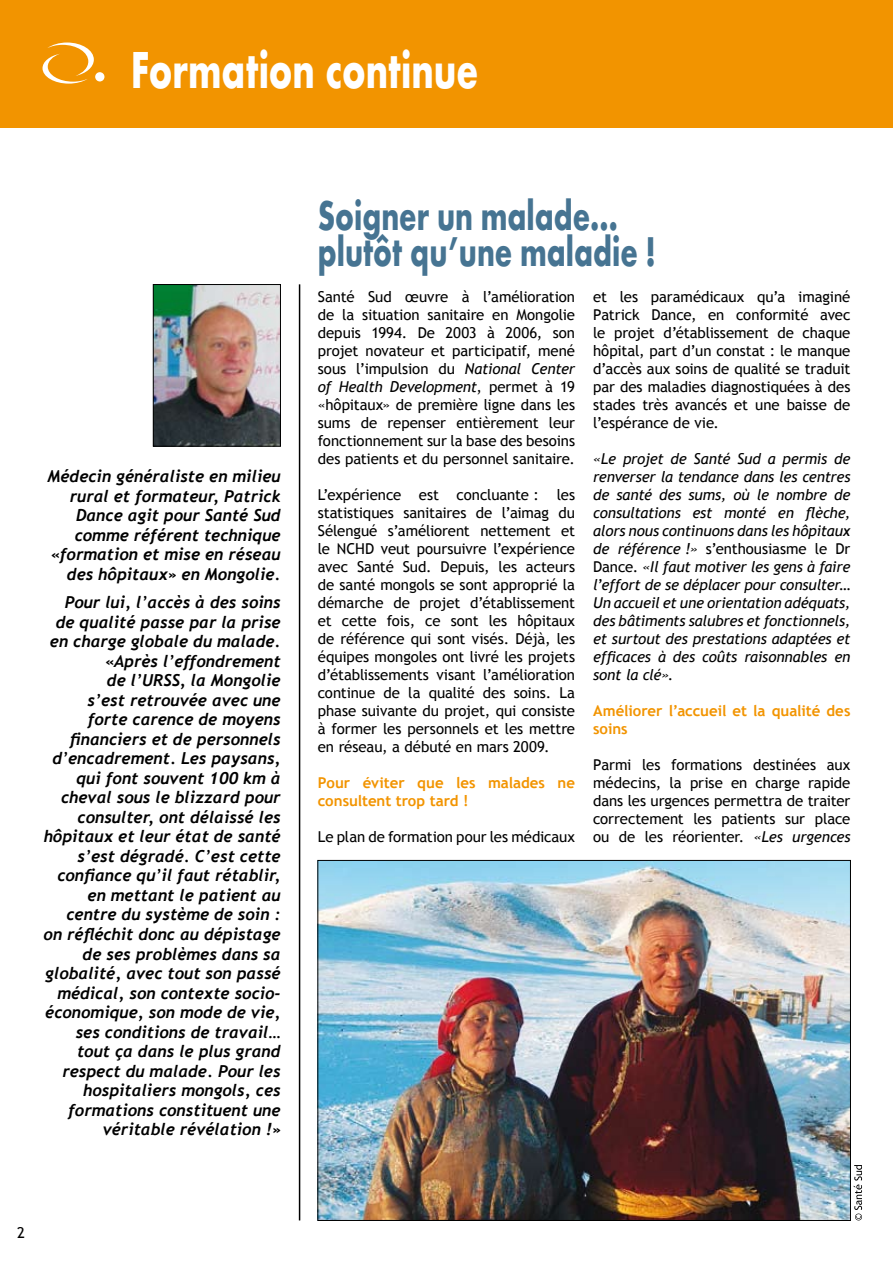
<style>
.page{position:relative;width:893px;height:1263px;background:#fff}
.page>*{position:absolute;margin:0;border:0;box-sizing:border-box;transform-origin:0 0}
.t1{font:700 54px "Futura T";color:#fff;scale:.71 1}
.t2{font:700 43.2px/36px "Futura T";color:#467492;scale:.71 1}
.t3{font:italic 700 16.5px/19.5px "Trebuchet";color:#000;text-align:right}
.t4{font:15px/18px "Trebuchet MS";letter-spacing:-.005em;color:#000;text-align:justify}
.t5{font:italic 15px/18px "Trebuchet MS";letter-spacing:-.01em;color:#000;text-align:justify}
.t6{font:700 15px/18px "Trebuchet MS";letter-spacing:-.005em;color:#f29400}
.s1{font-style:italic}
.s2{font-style:normal}
</style>
<div class="page">
<div style="left:0;top:0;width:893px;height:128px;background:#f29400"></div>
<div style="left:95px;top:72px;width:9px;height:9px;background:#fff;border-radius:50%"></div>
<svg style="left:43px;top:43px;width:51px;height:41px"></svg>
<svg style="left:854px;top:1165px;width:8px;height:55px"></svg>
<img style="left:320px;top:862px;width:529px;height:357px">
<img style="left:155px;top:286px;width:124px;height:158px">
<div style="left:153px;top:284px;width:128px;height:162px;border:1px solid #000"></div>
<hr style="left:299px;top:284px;width:1px;height:936px;background:#000">
<h1 class="t1" style="left:131px;top:38px;width:491px">Formation continue</h1>
<p class="t3" style="left:47px;top:467px;width:235px">Médecin généraliste en milieu rural et formateur, Patrick<br>Dance agit pour Santé Sud comme référent technique «formation et mise en réseau des hôpitaux» en Mongolie.</p>
<p class="t3" style="left:44px;top:593px;width:239px">Pour lui, l’accès à des soins de qualité passe par la prise en charge globale du malade. «Après l’effondrement<br>de l’URSS, la Mongolie<br>s’est retrouvée avec une forte carence de moyens financiers et de personnels d’encadrement. Les paysans, qui font souvent 100 km à cheval sous le blizzard pour consulter, ont délaissé les hôpitaux et leur état de santé s’est dégradé. C’est cette confiance qu’il faut rétablir, en mettant le patient au centre du système de soin :<br>on réfléchit donc au dépistage de ses problèmes dans sa globalité, avec tout son passé médical, son contexte socio&shy;économique, son mode de vie, ses conditions de travail… tout ça dans le plus grand respect du malade. Pour les hospitaliers mongols, ces formations constituent une véritable révélation !»</p>
<p class="t4" style="left:17px;top:1224px;width:9px">2</p>
<h2 class="t2" style="left:318px;top:198px;width:478px">Soigner un malade… plutôt qu’une maladie !</h2>
<p class="t4" style="left:318px;top:288px;width:259px">Santé Sud œuvre à l’amélioration de la situation sanitaire en Mongolie depuis 1994. De 2003 à 2006, son projet novateur et participatif, mené sous l’impulsion du <span class="s1">National Center of Health Development</span>, permet à 19 «hôpitaux» de première ligne dans les sums de repenser entièrement leur fonctionnement sur la base des besoins des patients et du personnel sanitaire.</p>
<p class="t4" style="left:318px;top:486px;width:259px">L’expérience est concluante : les statistiques sanitaires de l’aimag du Sélengué s’améliorent nettement et le NCHD veut poursuivre l’expérience avec Santé Sud. Depuis, les acteurs de santé mongols se sont approprié la démarche de projet d’établissement et cette fois, ce sont les hôpitaux de référence qui sont visés. Déjà, les équipes mongoles ont livré les projets d’établissements visant l’amélioration continue de la qualité des soins. La phase suivante du projet, qui consiste à former les personnels et les mettre en réseau, a débuté en mars 2009.</p>
<p class="t6" style="left:318px;top:774px;width:259px">Pour éviter que les malades ne consultent trop tard !</p>
<p class="t4" style="left:318px;top:828px;width:259px">Le plan de formation pour les médicaux</p>
<p class="t4" style="left:593px;top:288px;width:259px">et les paramédicaux qu’a imaginé Patrick Dance, en conformité avec le projet d’établissement de chaque hôpital, part d’un constat : le manque d’accès aux soins de qualité se traduit par des maladies diagnostiquées à des stades très avancés et une baisse de l’espérance de vie.</p>
<p class="t5" style="left:593px;top:450px;width:259px">«Le projet de Santé Sud a permis de renverser la tendance dans les centres de santé des sums, où le nombre de consultations est monté en flèche, alors nous continuons dans les hôpitaux de référence !» <span class="s2">s’enthousiasme le Dr Dance.</span> «Il faut motiver les gens à faire l’effort de se déplacer pour consulter… Un accueil et une orientation adéquats, des bâtiments salubres et fonctionnels, et surtout des prestations adaptées et efficaces à des coûts raisonnables en sont la clé»<span class="s2">.</span></p>
<p class="t6" style="left:593px;top:702px;width:259px">Améliorer l’accueil et la qualité des soins</p>
<p class="t4" style="left:593px;top:756px;width:259px">Parmi les formations destinées aux médecins, la prise en charge rapide dans les urgences permettra de traiter correctement les patients sur place ou de les réorienter. <span class="s1">«Les urgences</span></p>
</div>
